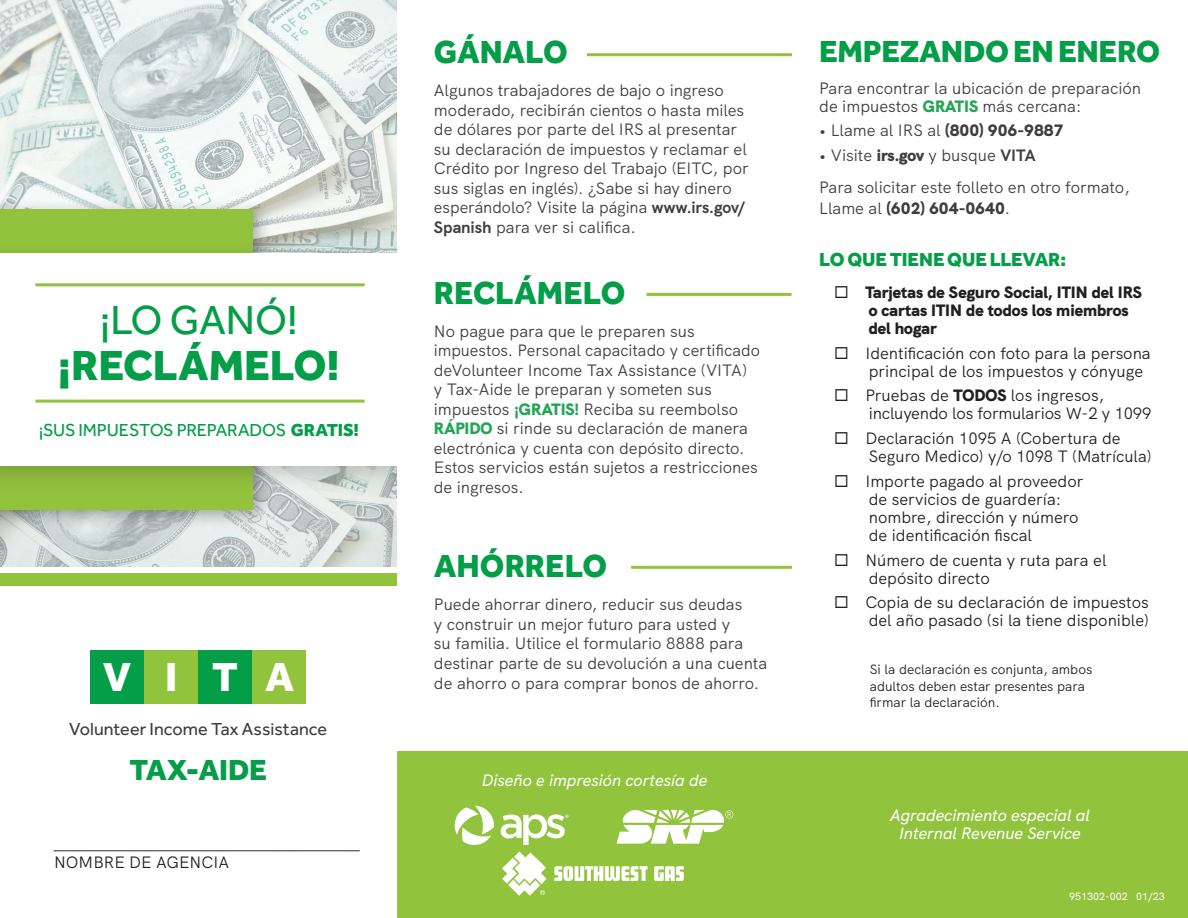
<style>
.page{position:relative;width:1188px;height:918px;background:#fff}
.page>*{position:absolute;margin:0;border:0;box-sizing:border-box;transform-origin:0 0}
.t1{font:800 43.5px "Effra";color:#039e47}
.t2{font:42px "Effra";color:#039e47}
.t3{font:800 42px "Effra";color:#fff}
.t4{font:800 33px "Effra";color:#039e47}
.t5{font:800 31.5px "Effra";letter-spacing:-.01em;color:#039e47}
.t6{font:800 30px "Effra";letter-spacing:-.01em;color:#039e47}
.t7{font:800 19.5px "Effra";letter-spacing:-.005em;color:#039e47}
.t8{font:18px "Minion Pro";color:#231f20}
.t9{font:18px "Effra";letter-spacing:-.015em;color:#039e47}
.t10{font:18px "Effra";color:#3e3e3f}
.t11{font:16.5px/19.5px "SRP Sans";letter-spacing:-.005em;color:#3e3e3f}
.t12{font:16.5px/18px "SRP Sans";color:#231f20}
.t13{font:italic 500 16.5px/18px "SRP Sans";color:#fff;text-align:center}
.t14{font:900 16.5px/18px "SRP Sans";color:#231f20}
.t15{font:900 16.5px "SRP Sans";color:#3e3e3f}
.t16{font:13.5px/16.2px "SRP Sans";color:#231f20}
.t17{font:500 10.5px "SRP Sans";color:#fff}
.s1{font-weight:800}
.s2{font-weight:700}
.s3{font-weight:900;color:#23a552}
.s4{font-weight:900}
.s5{font-weight:400}
</style>
<div class="page">
<img style="left:0;top:0;width:397px;height:567px">
<div style="left:0;top:199px;width:273px;height:331px;background:#231f20;opacity:.38"></div>
<div style="left:0;top:209px;width:253px;height:301px;background:#92c33d"></div>
<div style="left:0;top:574px;width:398px;height:12px;background:#92c33d"></div>
<div style="left:0;top:237px;width:421px;height:258px;background:#231f20;opacity:.23"></div>
<div style="left:0;top:253px;width:399px;height:213px;background:#fff"></div>
<hr style="left:35px;top:400px;width:330px;height:3px;background:#92c33d">
<hr style="left:35px;top:283px;width:330px;height:3px;background:#92c33d">
<div style="left:90px;top:650px;width:54px;height:54px;background:#039e47"></div>
<div style="left:198px;top:650px;width:54px;height:54px;background:#039e47"></div>
<div style="left:144px;top:650px;width:54px;height:54px;background:#92c33d"></div>
<div style="left:252px;top:650px;width:54px;height:54px;background:#92c33d"></div>
<div style="left:398px;top:0;width:790px;height:918px;background:#fff"></div>
<div style="left:398px;top:751px;width:790px;height:167px;background:#92c33d"></div>
<hr style="left:631px;top:566px;width:161px;height:3px;background:#92c33d">
<hr style="left:587px;top:53px;width:205px;height:3px;background:#92c33d">
<hr style="left:646px;top:293px;width:146px;height:3px;background:#92c33d">
<svg style="left:454px;top:806px;width:40px;height:39px"></svg>
<svg style="left:501px;top:814px;width:67px;height:31px"></svg>
<svg style="left:554px;top:866px;width:130px;height:15px"></svg>
<svg style="left:502px;top:851px;width:44px;height:45px"></svg>
<svg style="left:617px;top:810px;width:116px;height:34px"></svg>
<h2 class="t2" style="left:100px;top:295px;width:199px">¡LO GANÓ!</h2>
<h1 class="t1" style="left:58px;top:339px;width:284px">¡RECLÁMELO!</h1>
<p class="t9" style="left:39px;top:419px;width:322px">¡SUS IMPUESTOS PREPARADOS <span class="s1">GRATIS!</span></p>
<h2 class="t3" style="left:103px;top:650px;width:193px">VITA</h2>
<p class="t10" style="left:69px;top:719px;width:260px">Volunteer Income Tax Assistance</p>
<h3 class="t6" style="left:130px;top:751px;width:139px">TAX-AIDE</h3>
<p class="t8" style="left:54px;top:831px;width:307px">__________________________________</p>
<p class="t12" style="left:54px;top:852px;width:177px">NOMBRE DE AGENCIA</p>
<h3 class="t4" style="left:434px;top:32px;width:135px">GÁNALO</h3>
<p class="t11" style="left:434px;top:79px;width:316px">Algunos trabajadores de bajo o ingreso moderado, recibirán cientos o hasta miles de dólares por parte del IRS al presentar su declaración de impuestos y reclamar el Crédito por Ingreso del Trabajo (EITC, por sus siglas en inglés). ¿Sabe si hay dinero esperándolo? Visite la página <span class="s2">www.irs.gov/ Spanish</span> para ver si califica.</p>
<h3 class="t4" style="left:434px;top:272px;width:193px">RECLÁMELO</h3>
<p class="t11" style="left:434px;top:320px;width:328px">No pague para que le preparen sus impuestos. Personal capacitado y certificado deVolunteer Income Tax Assistance (VITA)<br>y Tax-Aide le preparan y someten sus impuestos <span class="s3">¡GRATIS!</span> Reciba su reembolso <span class="s3">RÁPIDO</span> si rinde su declaración de manera electrónica y cuenta con depósito directo.<br>Estos servicios están sujetos a restricciones de ingresos.</p>
<h3 class="t4" style="left:434px;top:546px;width:175px">AHÓRRELO</h3>
<p class="t11" style="left:434px;top:594px;width:335px">Puede ahorrar dinero, reducir sus deudas<br>y construir un mejor futuro para usted y<br>su familia. Utilice el formulario 8888 para destinar parte de su devolución a una cuenta de ahorro o para comprar bonos de ahorro.</p>
<p class="t13" style="left:482px;top:769px;width:227px">Diseño e impresión cortesía de</p>
<h3 class="t5" style="left:819px;top:32px;width:343px">EMPEZANDO EN ENERO</h3>
<p class="t11" style="left:819px;top:78px;width:324px;line-height:18px">Para encontrar la ubicación de preparación de impuestos <span class="s3">GRATIS</span> más cercana:</p>
<p class="t11" style="left:819px;top:120px;width:246px">• Llame al IRS al <span class="s4">(800) 906-9887</span></p>
<p class="t11" style="left:819px;top:138px;width:312px;line-height:31.5px">• Visite <span class="s4">irs.gov</span> y busque <span class="s2">VITA<br></span>Para solicitar este folleto en otro formato,</p>
<p class="t15" style="left:819px;top:196px;width:193px"><span class="s5">Llame al</span> (602) 604-0640<span class="s5">.</span></p>
<p class="t7" style="left:819px;top:248px;width:248px">LO QUE TIENE QUE LLEVAR:</p>
<p class="t14" style="left:869px;top:282px;width:275px;text-indent:-35px">◻ Tarjetas de Seguro Social, ITIN del IRS o cartas ITIN de todos los miembros del hogar</p>
<p class="t12" style="left:869px;top:342px;width:284px;text-indent:-35px">◻ Identificación con foto para la persona principal de los impuestos y cónyuge</p>
<p class="t12" style="left:869px;top:385px;width:284px;text-indent:-35px">◻ Pruebas de <span class="s4">TODOS</span> los ingresos, incluyendo los formularios W-2 y 1099</p>
<p class="t12" style="left:869px;top:428px;width:284px;text-indent:-34px">◻ Declaración 1095 A (Cobertura de<br>Seguro Medico) y/o 1098 T (Matrícula)</p>
<p class="t12" style="left:869px;top:471px;width:216px;text-indent:-35px">◻ Importe pagado al proveedor de servicios de guardería: nombre, dirección y número de identificación fiscal</p>
<p class="t12" style="left:869px;top:549px;width:239px;text-indent:-35px">◻ Número de cuenta y ruta para el depósito directo</p>
<p class="t12" style="left:834px;top:592px;width:316px;text-align:right">◻ Copia de su declaración de impuestos del año pasado (si la tiene disponible)</p>
<p class="t16" style="left:870px;top:660px;width:224px">Si la declaración es conjunta, ambos adultos deben estar presentes para firmar la declaración.</p>
<p class="t13" style="left:890px;top:805px;width:201px">Agradecimiento especial al<br>Internal Revenue Service</p>
<p class="t17" style="left:1069px;top:888px;width:97px">951302-002 01/23</p>
</div>
